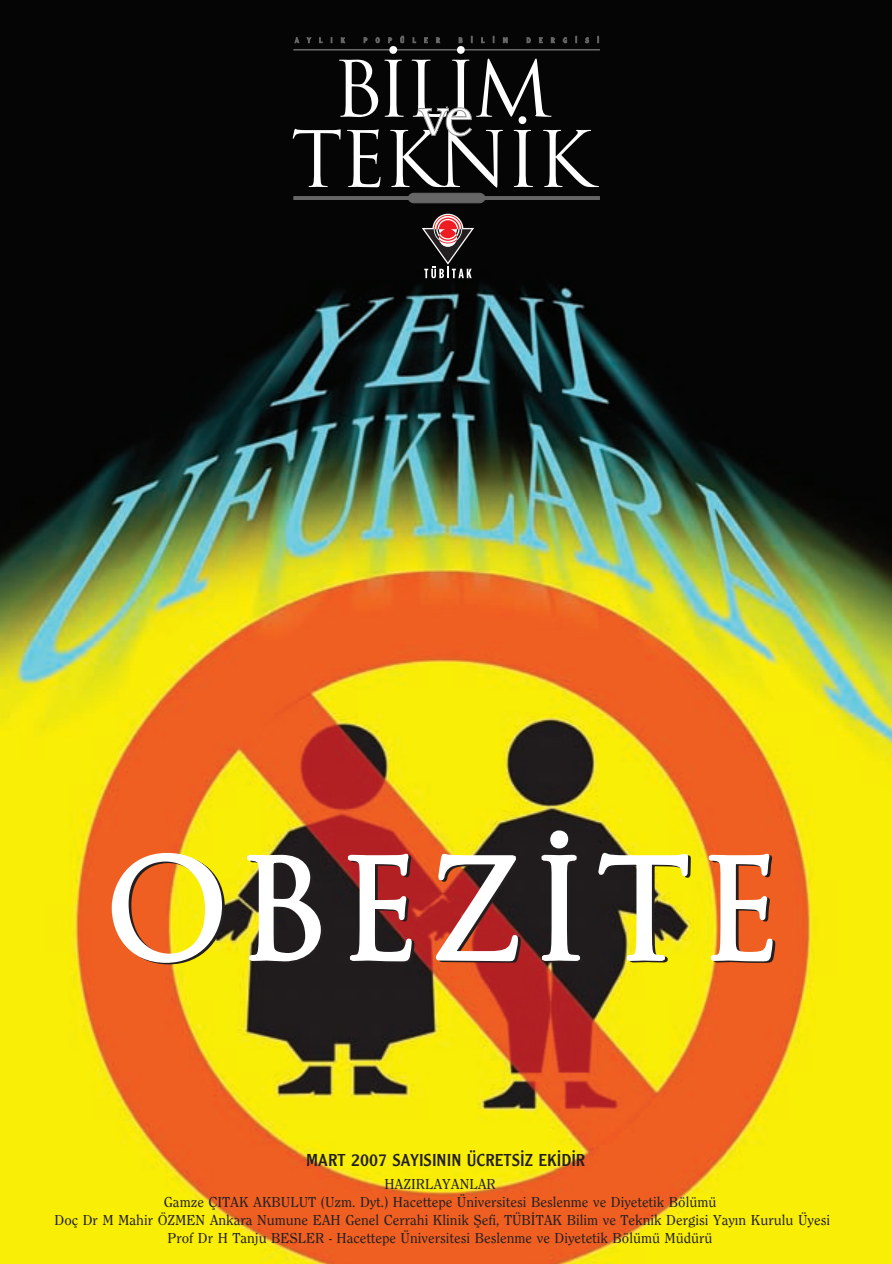
<style>
.page{position:relative;width:892px;height:1264px;background:#fff}
.page>*{position:absolute;margin:0;border:0;box-sizing:border-box;transform-origin:0 0}
.t1{font:135px "Trajan";letter-spacing:.06em;color:#fff}
.t2{font:18px "Clearface Gothic";color:#231f20}
.t3{font:500 15px/18px "Clearface";color:#231f20;text-align:center}
</style>
<div class="page">
<img style="left:0;top:0;width:892px;height:1264px">
<h1 class="t1" style="left:105px;top:828px;width:677px">OBEZ‹TE</h1>
<p class="t2" style="left:306px;top:1149px;width:281px">MART 2007 SAYISININ ÜCRETS‹Z EK‹D‹R</p>
<p class="t3" style="left:55px;top:1174px;width:777px">HAZIRLAYANLAR<br>Gamze ÇITAK AKBULUT (Uzm. Dyt.) Hacettepe Üniversitesi Beslenme ve Diyetetik Bölümü<br>Doç Dr M Mahir ÖZMEN Ankara Numune EAH Genel Cerrahi Klinik fiefi, TÜB‹TAK Bilim ve Teknik Dergisi Yay›n Kurulu Üyesi Prof Dr H Tanju BESLER - Hacettepe Üniversitesi Beslenme ve Diyetetik Bölümü Müdürü</p>
</div>
